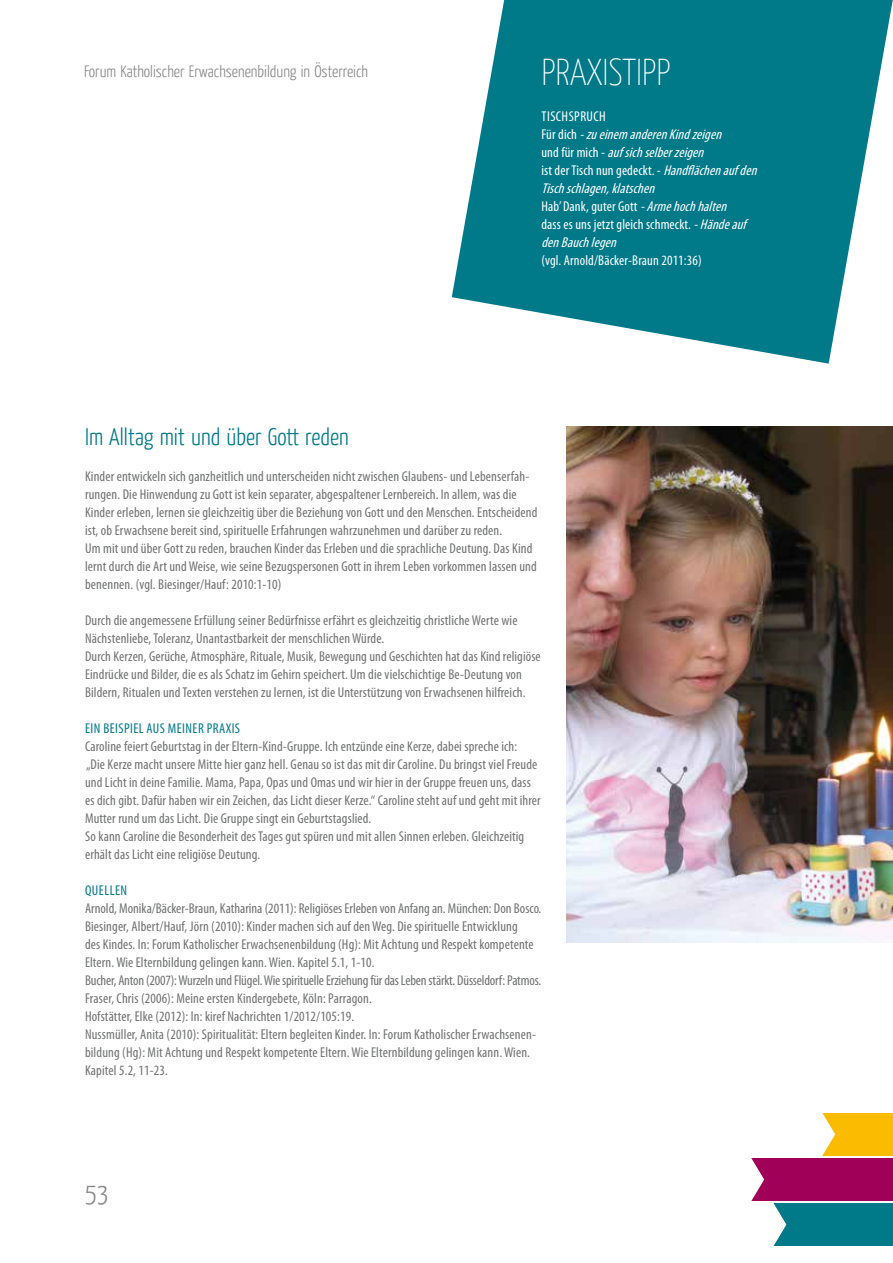
<style>
.page{position:relative;width:893px;height:1263px;background:#fff}
.page>*{position:absolute;margin:0;border:0;box-sizing:border-box;transform-origin:0 0}
.t1{font:100 37.5px "Yanone Kaffeesatz";color:#fff}
.t2{font:300 27px "Yanone Kaffeesatz";color:#87888a}
.t3{font:300 24px "Yanone Kaffeesatz";color:#007989}
.t4{font:300 16.5px "Yanone Kaffeesatz";color:#87888a}
.t5{font:condensed 14.25px/18px "Myriad Pro";letter-spacing:.01em;color:#707172}
.t6{font:italic condensed 14.25px/18px "Myriad Pro";color:#fff}
.t7{font:condensed 14.25px "Myriad Pro";letter-spacing:.03em;color:#007989}
.t8{font:condensed 14.25px "Myriad Pro";letter-spacing:.01em;color:#fff}
.s1{font-style:normal}
</style>
<div class="page">
<div style="left:810px;top:1113px;width:83px;height:42px;background:#fabb00"></div>
<div style="left:739px;top:1158px;width:154px;height:43px;background:#a00057"></div>
<div style="left:761px;top:1203px;width:132px;height:43px;background:#007989"></div>
<svg style="left:739px;top:1113px;width:97px;height:133px"></svg>
<img style="left:567px;top:426px;width:326px;height:517px">
<svg style="left:452px;top:0;width:441px;height:364px;fill:#007989"></svg>
<p class="t4" style="left:84px;top:61px;width:286px">Forum Katholischer Erwachsenenbildung in Österreich</p>
<h1 class="t1" style="left:541px;top:49px;width:131px">PRAXISTIPP</h1>
<p class="t6" style="left:541px;top:107px;width:221px"><span class="s1">Tischspruch<br>F ü r d i c h</span> -zueinem anderenKindzeigen<br><span class="s1">u n d f ü r m i c h -</span> aufsichselberzeigen<br><span class="s1">ist der Tisch nun gedeckt. -</span> Handflächenaufden<br>Tischschlagen,klatschen<br><span class="s1">Hab’ Dank, guter Gott</span> -Armehochhalten<br><span class="s1">dass es uns jetzt gleich schmeckt.</span> -Händeauf denBauchlegen</p>
<p class="t8" style="left:541px;top:252px;width:162px">(vgl. Arnold/Bäcker-Braun 2011:36)</p>
<h3 class="t3" style="left:85px;top:422px;width:265px">Im Alltag mit und über Gott reden</h3>
<p class="t5" style="left:85px;top:467px;width:454px">Kinder entwickeln sich ganzheitlich und unterscheiden nicht zwischen Glaubens- und Lebenserfah&shy;rungen. Die Hinwendung zu Gott ist kein separater, abgespaltener Lernbereich. In allem, was die Kinder erleben, lernen sie gleichzeitig über die Beziehung von Gott und den Menschen. Entscheidend ist, ob Erwachsene bereit sind, spirituelle Erfahrungen wahrzunehmen und darüber zu reden.<br>Um mit und über Gott zu reden, brauchen Kinder das Erleben und die sprachliche Deutung. Das Kind lernt durch die Art und Weise, wie seine Bezugspersonen Gott in ihrem Leben vorkommen lassen und benennen. (vgl. Biesinger/Hauf: 2010:1-10)</p>
<p class="t5" style="left:85px;top:611px;width:457px">Durch die angemessene Erfüllung seiner Bedürfnisse erfährt es gleichzeitig christliche Werte wie Nächstenliebe, Toleranz, Unantastbarkeit der menschlichen Würde.<br>Durch Kerzen, Gerüche, Atmosphäre, Rituale, Musik, Bewegung und Geschichten hat das Kind religiöse Eindrücke und Bilder, die es als Schatz im Gehirn speichert. Um die vielschichtige Be-Deutung von Bildern, Ritualen und Texten verstehen zu lernen, ist die Unterstützung von Erwachsenen hilfreich.</p>
<p class="t7" style="left:85px;top:720px;width:31px">Ein Beispiel</p>
<p class="t7" style="left:147px;top:720px;width:29px">aus meiner</p>
<p class="t7" style="left:207px;top:720px;width:13px">Praxis</p>
<p class="t5" style="left:85px;top:737px;width:457px">Caroline feiert Geburtstag in der Eltern-Kind-Gruppe. Ich entzünde eine Kerze, dabei spreche ich:<br>„Die Kerze macht unsere Mitte hier ganz hell. Genau so ist das mit dir Caroline. Du bringst viel Freude und Licht in deine Familie. Mama, Papa, Opas und Omas und wir hier in der Gruppe freuen uns, dass es dich gibt. Dafür haben wir ein Zeichen, das Licht dieser Kerze.“ Caroline steht auf und geht mit ihrer Mutter rund um das Licht. Die Gruppe singt ein Geburtstagslied.<br>So kann Caroline die Besonderheit des Tages gut spüren und mit allen Sinnen erleben. Gleichzeitig erhält das Licht eine religiöse Deutung.</p>
<p class="t7" style="left:85px;top:882px;width:14px">Quellen</p>
<p class="t5" style="left:85px;top:899px;width:458px">Arnold, Monika/Bäcker-Braun, Katharina (2011): Religiöses Erleben von Anfang an. München: Don Bosco.<br>Biesinger, Albert/Hauf, Jörn (2010): Kinder machen sich auf den Weg. Die spirituelle Entwicklung<br>des Kindes. In: Forum Katholischer Erwachsenenbildung (Hg): Mit Achtung und Respekt kompetente Eltern. Wie Elternbildung gelingen kann. Wien. Kapitel 5.1, 1-10.<br>Bucher, Anton (2007): Wurzeln und Flügel. Wie spirituelle Erziehung für das Leben stärkt. Düsseldorf: Patmos.<br>Fraser, Chris (2006): Meine ersten Kindergebete, Köln: Parragon.<br>Hofstätter, Elke (2012): In: kiref Nachrichten 1/2012/105:19.<br>Nussmüller, Anita (2010): Spiritualität: Eltern begleiten Kinder. In: Forum Katholischer Erwachsenen&shy;bildung (Hg): Mit Achtung und Respekt kompetente Eltern. Wie Elternbildung gelingen kann. Wien.<br>Kapitel 5.2, 11-23.</p>
<h2 class="t2" style="left:85px;top:1175px;width:25px">53</h2>
</div>
